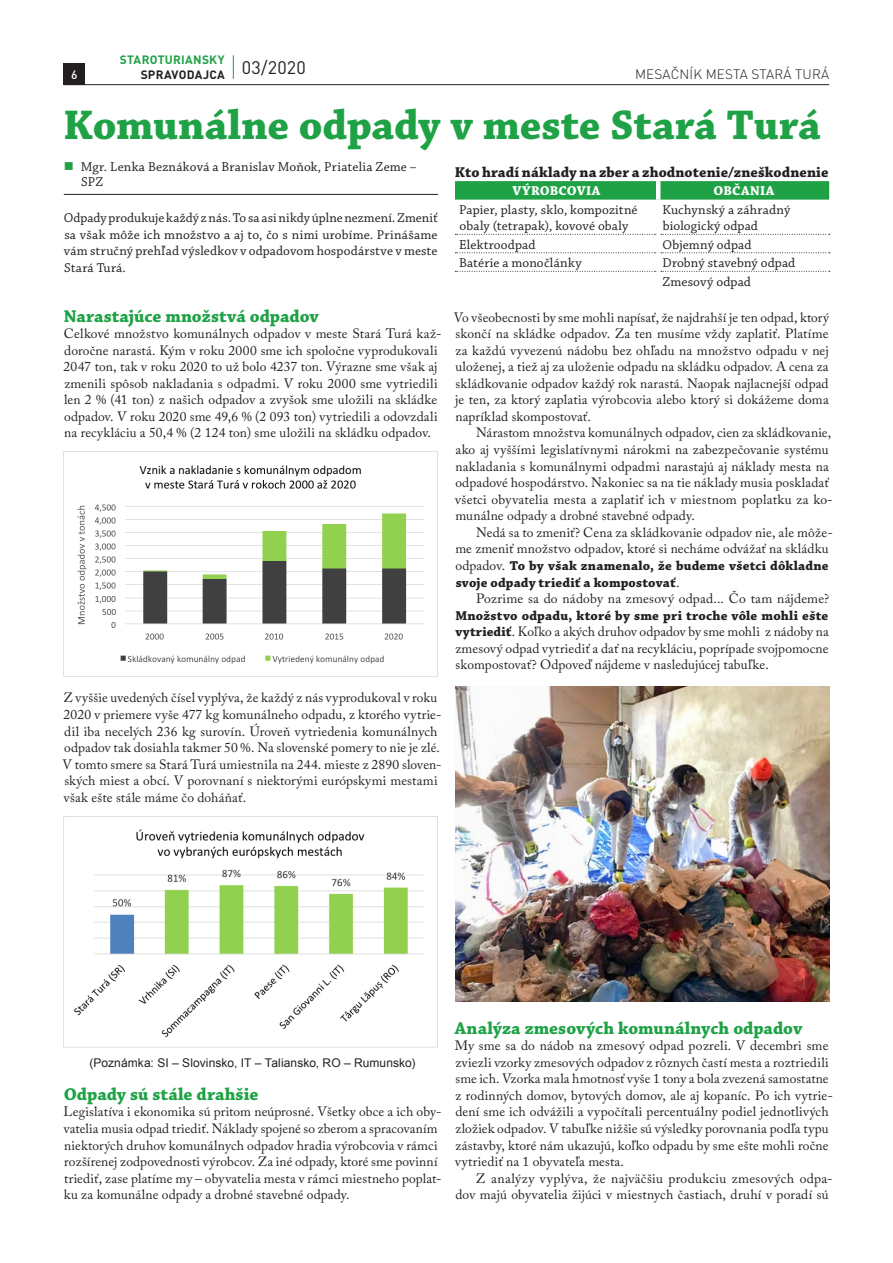
<style>
.page{position:relative;width:893px;height:1263px;background:#fff}
.page>*{position:absolute;margin:0;border:0;box-sizing:border-box;transform-origin:0 0}
.t1{font:700 43.5px "Chaparral Pro";letter-spacing:-.005em;color:#1fa245}
.t2{font:700 18px "Chaparral Pro";color:#1fa245}
.t3{font:700 15px "Chaparral Pro";letter-spacing:.005em;color:#231f20}
.t4{font:13.5px/16.5px "Adobe Caslon Pro";letter-spacing:.01em;color:#231f20}
.t5{font:13.5px/16.5px "Chaparral Pro";letter-spacing:.01em;color:#231f20}
.t6{font:700 13.5px/16.5px "Chaparral Pro";letter-spacing:.015em;color:#231f20}
.t7{font:300 13.5px "DIN Pro";letter-spacing:.01em;color:#231f20}
.t8{font:700 13.5px "Chaparral Pro";letter-spacing:.015em;color:#fff}
.t9{font:12px "Arial";letter-spacing:.01em;color:#231f20}
.t10{font:700 12px/14.4px "DIN Pro";letter-spacing:.02em;color:#1fa245}
.t11{font:500 12px "DIN Pro";color:#fff}
.s1{color:#231f20}
.s2{color:#1fa245}
.s3{font-family:"Adobe Caslon Pro";font-weight:400}
.s4{font-family:"Chaparral Pro";font-weight:700}
</style>
<div class="page">
<div style="left:64px;top:64px;width:21px;height:21px;background:#231f20"></div>
<hr style="left:64px;top:84px;width:765px;height:1px;background:#231f20">
<svg style="left:233px;top:55px;width:1px;height:24px"></svg>
<hr style="left:64px;top:194px;width:374px;height:1px;background:#231f20">
<svg style="left:455px;top:181px;width:374px;height:19px;background:#25a44a"></svg>
<svg style="left:455px;top:234px;width:375px;height:1px"></svg>
<svg style="left:455px;top:252px;width:375px;height:1px"></svg>
<svg style="left:455px;top:271px;width:375px;height:1px"></svg>
<hr style="left:656px;top:181px;width:4px;height:19px;background:#fff">
<hr style="left:656px;top:234px;width:4px;height:19px;background:#fff">
<hr style="left:656px;top:271px;width:4px;height:19px;background:#fff">
<img style="left:455px;top:686px;width:374px;height:315px">
<img style="left:64px;top:451px;width:374px;height:225px">
<img style="left:64px;top:816px;width:374px;height:232px">
<p class="t10" style="left:141px;top:52px;width:167px;text-indent:-21px">STAROTURIANSKY<br><span class="s1">SPRAVODAJCA</span> <sup>03/2020</sup></p>
<h1 class="t1" style="left:63px;top:99px;width:759px">Komunálne odpady v meste Stará Turá</h1>
<p class="t5" style="left:81px;top:159px;width:337px;line-height:15px;text-indent:-17px"><span class="s2">■</span> Mgr. Lenka Beznáková a Branislav Moňok, Priatelia Zeme –<br>SPZ</p>
<p class="t5" style="left:64px;top:210px;width:375px;text-align:justify">Odpady produkuje každý z nás. To sa asi nikdy úplne nezmení. Zmeniť sa však môže ich množstvo a aj to, čo s nimi urobíme. Prinášame vám stručný prehľad výsledkov v odpadovom hospodárstve v meste Stará Turá.</p>
<h2 class="t2" style="left:64px;top:305px;width:257px">Narastajúce množstvá odpadov</h2>
<p class="t4" style="left:63px;top:325px;width:380px">Celkové množstvo komunálnych odpadov v meste Stará Turá kaž&shy;doročne narastá. Kým v roku 2000 sme ich spoločne vyprodukovali 2047 ton, tak v roku 2020 to už bolo 4237 ton. Výrazne sme však aj zmenili spôsob nakladania s odpadmi. V roku 2000 sme vytriedili len 2 % (41 ton) z našich odpadov a zvyšok sme uložili na skládke odpadov. V roku 2020 sme 49,6 % (2 093 ton) vytriedili a odovzdali na recykláciu a 50,4 % (2 124 ton) sme uložili na skládku odpadov.</p>
<p class="t11" style="left:71px;top:67px;width:8px">6</p>
<p class="t7" style="left:635px;top:65px;width:195px">MESAČNÍK MESTA STARÁ TURÁ</p>
<p class="t3" style="left:455px;top:163px;width:375px">Kto hradí náklady na zber a zhodnotenie/zneškodnenie</p>
<p class="t8" style="left:513px;top:183px;width:89px">VÝROBCOVIA</p>
<p class="t8" style="left:714px;top:183px;width:62px">OBČANIA</p>
<p class="t5" style="left:459px;top:202px;width:180px">Papier, plasty, sklo, kompozitné obaly (tetrapak), kovové obaly</p>
<p class="t5" style="left:662px;top:202px;width:129px">Kuchynský a záhradný biologický odpad</p>
<p class="t5" style="left:459px;top:237px;width:78px">Elektroodpad</p>
<p class="t5" style="left:663px;top:237px;width:90px">Objemný odpad</p>
<p class="t5" style="left:459px;top:255px;width:124px">Batérie a monočlánky</p>
<p class="t5" style="left:662px;top:254px;width:134px;line-height:18.5px">Drobný stavebný odpad<br>Zmesový odpad</p>
<p class="t4" style="left:454px;top:309px;width:377px;text-align:justify">Vo všeobecnosti by sme mohli napísať, že najdrahší je ten odpad, ktorý skončí na skládke odpadov. Za ten musíme vždy zaplatiť. Platíme za každú vyvezenú nádobu bez ohľadu na množstvo odpadu v nej uloženej, a tiež aj za uloženie odpadu na skládku odpadov. A cena za skládkovanie odpadov každý rok narastá. Naopak najlacnejší odpad je ten, za ktorý zaplatia výrobcovia alebo ktorý si dokážeme doma napríklad skompostovať.</p>
<p class="t4" style="left:455px;top:425px;width:379px;text-indent:21px">Nárastom množstva komunálnych odpadov, cien za skládkovanie, ako aj vyššími legislatívnymi nárokmi na zabezpečovanie systému nakladania s komunálnymi odpadmi narastajú aj náklady mesta na odpadové hospodárstvo. Nakoniec sa na tie náklady musia poskladať všetci obyvatelia mesta a zaplatiť ich v miestnom poplatku za ko&shy;munálne odpady a drobné stavebné odpady.</p>
<p class="t4" style="left:455px;top:524px;width:379px;text-indent:21px">Nedá sa to zmeniť? Cena za skládkovanie odpadov nie, ale môže&shy;me zmeniť množstvo odpadov, ktoré si necháme odvážať na skládku</p>
<p class="t6" style="left:455px;top:558px;width:375px"><span class="s3">odpadov.</span> To by však znamenalo, že budeme všetci dôkladne svoje odpady triediť a kompostovať<span class="s3">.</span></p>
<p class="t4" style="left:476px;top:590px;width:355px">Pozrime sa do nádoby na zmesový odpad... Čo tam nájdeme?</p>
<p class="t6" style="left:455px;top:607px;width:375px">Množstvo odpadu, ktoré by sme pri troche vôle mohli ešte</p>
<p class="t4" style="left:455px;top:623px;width:375px;text-align:justify"><span class="s4">vytriediť</span>. Koľko a akých druhov odpadov by sme mohli z nádoby na zmesový odpad vytriediť a dať na recykláciu, poprípade svojpomocne skompostovať? Odpoveď nájdeme v nasledujúcej tabuľke.</p>
<p class="t4" style="left:63px;top:689px;width:380px">Z vyššie uvedených čísel vyplýva, že každý z nás vyprodukoval v roku 2020 v priemere vyše 477 kg komunálneho odpadu, z ktorého vytrie&shy;dil iba necelých 236 kg surovín. Úroveň vytriedenia komunálnych odpadov tak dosiahla takmer 50 %. Na slovenské pomery to nie je zlé.<br>V tomto smere sa Stará Turá umiestnila na 244. mieste z 2890 sloven&shy;ských miest a obcí. V porovnaní s niektorými európskymi mestami však ešte stále máme čo doháňať.</p>
<p class="t9" style="left:89px;top:1055px;width:327px">(Poznámka: SI – Slovinsko, IT – Taliansko, RO – Rumunsko)</p>
<h2 class="t2" style="left:64px;top:1083px;width:196px">Odpady sú stále drahšie</h2>
<p class="t4" style="left:63px;top:1103px;width:380px">Legislatíva i ekonomika sú pritom neúprosné. Všetky obce a ich oby&shy;vatelia musia odpad triediť. Náklady spojené so zberom a spracovaním niektorých druhov komunálnych odpadov hradia výrobcovia v rámci rozšírenej zodpovednosti výrobcov. Za iné odpady, ktoré sme povinní triediť, zase platíme my – obyvatelia mesta v rámci miestneho poplat&shy;ku za komunálne odpady a drobné stavebné odpady.</p>
<h2 class="t2" style="left:455px;top:1017px;width:349px">Analýza zmesových komunálnych odpadov</h2>
<p class="t4" style="left:455px;top:1037px;width:379px">My sme sa do nádob na zmesový odpad pozreli. V decembri sme zviezli vzorky zmesových odpadov z rôznych častí mesta a roztriedili sme ich. Vzorka mala hmotnosť vyše 1 tony a bola zvezená samostatne z rodinných domov, bytových domov, ale aj kopaníc. Po ich vytrie&shy;dení sme ich odvážili a vypočítali percentuálny podiel jednotlivých zložiek odpadov. V tabuľke nižšie sú výsledky porovnania podľa typu zástavby, ktoré nám ukazujú, koľko odpadu by sme ešte mohli ročne vytriediť na 1 obyvateľa mesta.</p>
<p class="t4" style="left:456px;top:1170px;width:379px;text-indent:20px">Z analýzy vyplýva, že najväčšiu produkciu zmesových odpa&shy;dov majú obyvatelia žijúci v miestnych častiach, druhí v poradí sú</p>
</div>
